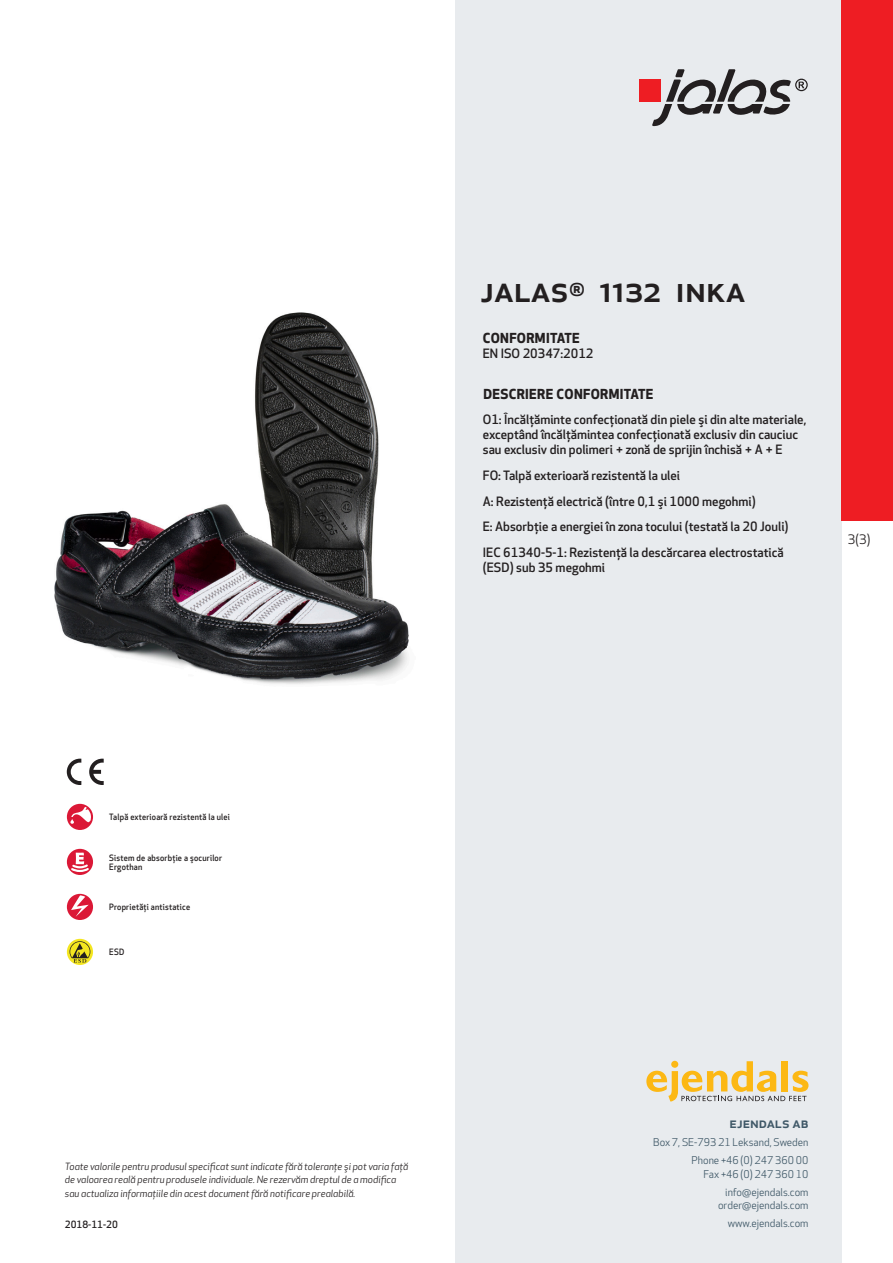
<style>
.page{position:relative;width:893px;height:1263px;background:#fff}
.page>*{position:absolute;margin:0;border:0;box-sizing:border-box;transform-origin:0 0}
.prodname{font:500 36px "Apex New";color:#231f20}
.t1{font:500 15px "Apex New";color:#405968}
.Funktion_body{font:700 13.5px "Apex New";letter-spacing:.025em;color:#231f20}
.t2{font:12.75px "Apex New";color:#231f20}
.Funktion_body-2{font:500 12.6px/15px "Apex New";color:#231f20}
.t3{font:10.5px/18px "Apex New";color:#405968;text-align:right}
.t4{font:italic 9.75px/13.5px "Apex New";color:#231f20}
.t5{font:500 9.75px "Apex New";color:#231f20}
.Artikel{font:500 8.55px/9px "Apex New";letter-spacing:.025em;color:#231f20;scale:.95 1}
</style>
<div class="page">
<div style="left:455px;top:0;width:387px;height:1263px;background:#e8ebee"></div>
<svg style="left:646px;top:1061px;width:162px;height:40px"></svg>
<img style="left:54px;top:312px;width:355px;height:372px">
<div style="left:842px;top:0;width:51px;height:520px;background:#ee1d23"></div>
<div style="left:67px;top:804px;width:26px;height:26px;background:#db1836;border-radius:50%"></div>
<svg style="left:70px;top:807px;width:21px;height:17px"></svg>
<svg style="left:67px;top:849px;width:26px;height:26px"></svg>
<svg style="left:69px;top:853px;width:22px;height:20px"></svg>
<div style="left:67px;top:894px;width:26px;height:26px;background:#db1836;border-radius:50%"></div>
<svg style="left:71px;top:895px;width:18px;height:22px"></svg>
<svg style="left:67px;top:939px;width:26px;height:26px"></svg>
<svg style="left:70px;top:941px;width:20px;height:22px"></svg>
<svg style="left:89px;top:759px;width:15px;height:26px"></svg>
<svg style="left:67px;top:759px;width:14px;height:26px"></svg>
<div style="left:639px;top:80px;width:22px;height:22px;background:#ee1d23"></div>
<svg style="left:652px;top:69px;width:156px;height:57px"></svg>
<p class="prodname" style="left:480px;top:265px;width:266px">JALAS<sup>®</sup> 1132 INKA</p>
<p class="Funktion_body" style="left:483px;top:328px;width:98px">CONFORMITATE</p>
<p class="Funktion_body-2" style="left:483px;top:346px;width:112px">EN ISO 20347:2012</p>
<p class="Funktion_body" style="left:483px;top:384px;width:172px">DESCRIERE CONFORMITATE</p>
<p class="Funktion_body-2" style="left:483px;top:412px;width:325px">O1: Încălţăminte confecţionată din piele şi din alte materiale, exceptând încălţămintea confecţionată exclusiv din cauciuc sau exclusiv din polimeri + zonă de sprijin închisă + A + E</p>
<p class="Funktion_body-2" style="left:483px;top:468px;width:199px">FO: Talpă exterioară rezistentă la ulei</p>
<p class="Funktion_body-2" style="left:483px;top:493px;width:274px">A: Rezistenţă electrică (între 0,1 şi 1000 megohmi)</p>
<p class="Funktion_body-2" style="left:483px;top:519px;width:307px">E: Absorbţie a energiei în zona tocului (testată la 20 Jouli)</p>
<p class="Funktion_body-2" style="left:483px;top:545px;width:302px">IEC 61340-5-1: Rezistenţă la descărcarea electrostatică (ESD) sub 35 megohmi</p>
<p class="t2" style="left:848px;top:531px;width:24px">3(3)</p>
<p class="Artikel" style="left:109px;top:812px;width:129px">Talpă exterioară rezistentă la ulei</p>
<p class="Artikel" style="left:109px;top:853px;width:120px">Sistem de absorbţie a şocurilor<br>Ergothan</p>
<p class="Artikel" style="left:109px;top:902px;width:87px">Proprietăţi antistatice</p>
<p class="Artikel" style="left:109px;top:947px;width:17px">ESD</p>
<p class="t4" style="left:65px;top:1159px;width:345px">Toate valorile pentru produsul specificat sunt indicate fără toleranţe şi pot varia faţă de valoarea reală pentru produsele individuale. Ne rezervăm dreptul de a modifica sau actualiza informaţiile din acest document fără notificare prealabilă.</p>
<p class="t5" style="left:65px;top:1218px;width:54px">2018-11-20</p>
<p class="t1" style="left:729px;top:1113px;width:80px">ejendals ab</p>
<p class="t3" style="left:653px;top:1133px;width:157px">Box 7, SE-793 21 Leksand, Sweden<br>Phone +46 (0) 247 360 00</p>
<p class="t3" style="left:703px;top:1165px;width:107px">Fax +46 (0) 247 360 10 info@ejendals.com</p>
<p class="t3" style="left:718px;top:1196px;width:92px">order@ejendals.com</p>
<p class="t3" style="left:728px;top:1215px;width:82px">www.ejendals.com</p>
</div>
